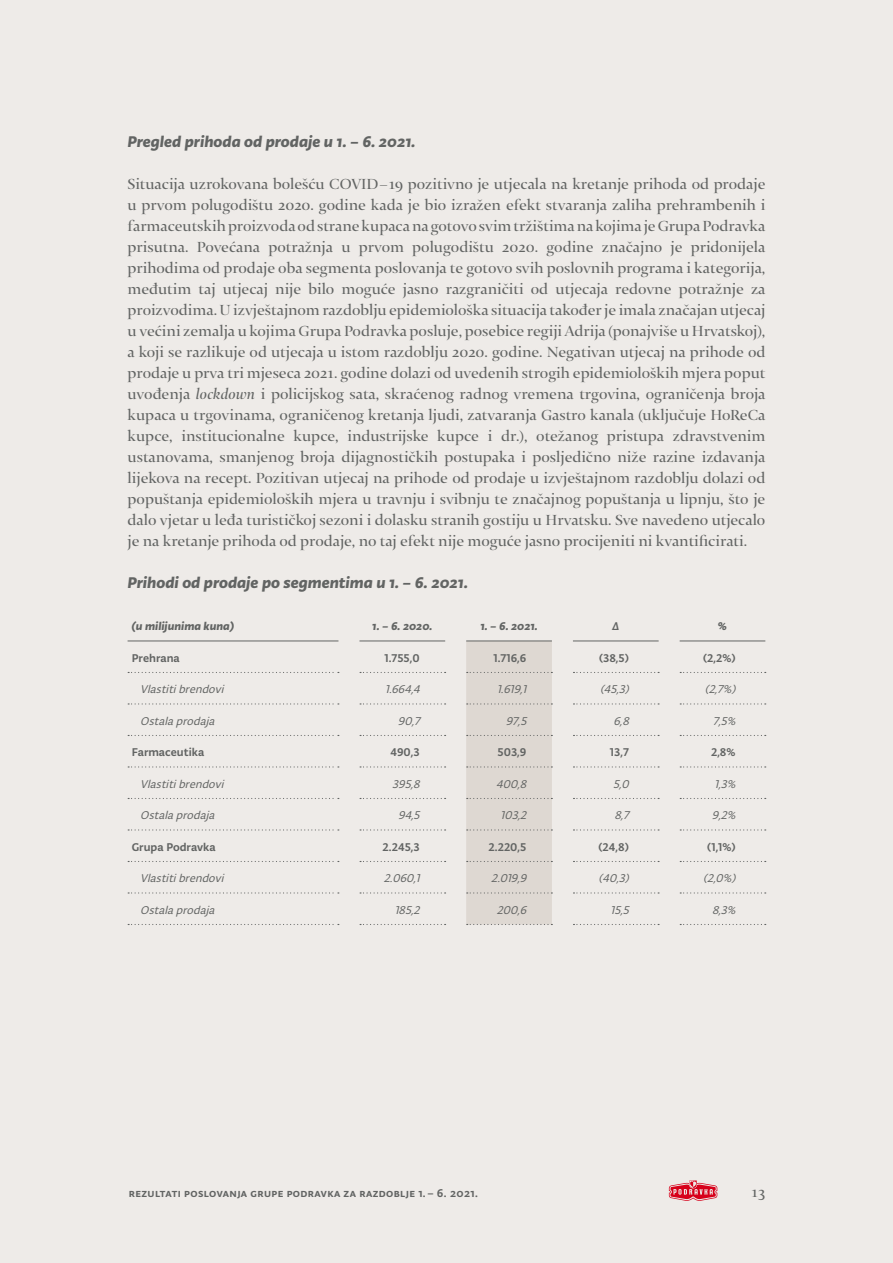
<style>
.page{position:relative;width:893px;height:1263px;background:#eeebe8}
.page>*{position:absolute;margin:0;border:0;box-sizing:border-box;transform-origin:0 0}
.t1{font:16.5px/21px "Thema";color:#626463}
.t2{font:16.5px "Typonine Sans Bld Ita";color:#626463}
.t3{font:italic 12px "Typonine Sans";color:#626463}
.t4{font:500 12px "Typonine Sans";letter-spacing:.03em;color:#626463}
.t5{font:12px "Typonine Sans Bld Ita";color:#626463}
.s1{font-style:italic}
</style>
<div class="page">
<svg style="left:669px;top:1180px;width:48px;height:21px"></svg>
<svg style="left:128px;top:672px;width:211px;height:1px"></svg>
<svg style="left:360px;top:672px;width:86px;height:1px"></svg>
<svg style="left:573px;top:672px;width:86px;height:1px"></svg>
<svg style="left:680px;top:672px;width:86px;height:1px"></svg>
<svg style="left:128px;top:703px;width:211px;height:1px"></svg>
<svg style="left:360px;top:703px;width:86px;height:1px"></svg>
<svg style="left:573px;top:703px;width:86px;height:1px"></svg>
<svg style="left:680px;top:703px;width:86px;height:1px"></svg>
<svg style="left:128px;top:735px;width:211px;height:1px"></svg>
<svg style="left:360px;top:735px;width:86px;height:1px"></svg>
<svg style="left:573px;top:735px;width:86px;height:1px"></svg>
<svg style="left:680px;top:735px;width:86px;height:1px"></svg>
<svg style="left:128px;top:766px;width:211px;height:1px"></svg>
<svg style="left:360px;top:766px;width:86px;height:1px"></svg>
<svg style="left:573px;top:766px;width:86px;height:1px"></svg>
<svg style="left:680px;top:766px;width:86px;height:1px"></svg>
<svg style="left:128px;top:798px;width:211px;height:1px"></svg>
<svg style="left:360px;top:798px;width:86px;height:1px"></svg>
<svg style="left:573px;top:798px;width:86px;height:1px"></svg>
<svg style="left:680px;top:798px;width:86px;height:1px"></svg>
<svg style="left:128px;top:829px;width:211px;height:1px"></svg>
<svg style="left:360px;top:829px;width:86px;height:1px"></svg>
<svg style="left:573px;top:829px;width:86px;height:1px"></svg>
<svg style="left:680px;top:829px;width:86px;height:1px"></svg>
<svg style="left:128px;top:861px;width:211px;height:1px"></svg>
<svg style="left:360px;top:861px;width:86px;height:1px"></svg>
<svg style="left:573px;top:861px;width:86px;height:1px"></svg>
<svg style="left:680px;top:861px;width:86px;height:1px"></svg>
<svg style="left:128px;top:892px;width:211px;height:1px"></svg>
<svg style="left:360px;top:892px;width:86px;height:1px"></svg>
<svg style="left:573px;top:892px;width:86px;height:1px"></svg>
<svg style="left:680px;top:892px;width:86px;height:1px"></svg>
<svg style="left:128px;top:924px;width:211px;height:1px"></svg>
<svg style="left:360px;top:924px;width:86px;height:1px"></svg>
<div style="left:466px;top:642px;width:86px;height:283px;background:#ded8d2"></div>
<svg style="left:573px;top:924px;width:86px;height:1px"></svg>
<svg style="left:680px;top:924px;width:86px;height:1px"></svg>
<hr style="left:573px;top:641px;width:86px;height:1px;background:#626463">
<hr style="left:680px;top:641px;width:85px;height:1px;background:#626463">
<hr style="left:466px;top:641px;width:86px;height:1px;background:#626463">
<hr style="left:359px;top:641px;width:86px;height:1px;background:#626463">
<hr style="left:128px;top:641px;width:210px;height:1px;background:#626463">
<p class="t2" style="left:128px;top:132px;width:289px">Pregled prihoda od prodaje u 1. – 6. 2021.</p>
<p class="t1" style="left:128px;top:175px;width:639px">Situacija uzrokovana bolešću COVID–19 pozitivno je utjecala na kretanje prihoda od prodaje u prvom polugodištu 2020. godine kada je bio izražen efekt stvaranja zaliha prehrambenih i farmaceutskih proizvoda od strane kupaca na gotovo svim tržištima na kojima je Grupa Podravka prisutna. Povećana potražnja u prvom polugodištu 2020. godine značajno je pridonijela prihodima od prodaje oba segmenta poslovanja te gotovo svih poslovnih programa i kategorija, međutim taj utjecaj nije bilo moguće jasno razgraničiti od utjecaja redovne potražnje za proizvodima. U izvještajnom razdoblju epidemiološka situacija također je imala značajan utjecaj u većini zemalja u kojima Grupa Podravka posluje, posebice regiji Adrija (ponajviše u Hrvatskoj), a koji se razlikuje od utjecaja u istom razdoblju 2020. godine. Negativan utjecaj na prihode od prodaje u prva tri mjeseca 2021. godine dolazi od uvedenih strogih epidemioloških mjera poput uvođenja <span class="s1">lockdown</span> i policijskog sata, skraćenog radnog vremena trgovina, ograničenja broja kupaca u trgovinama, ograničenog kretanja ljudi, zatvaranja Gastro kanala (uključuje HoReCa kupce, institucionalne kupce, industrijske kupce i dr.), otežanog pristupa zdravstvenim ustanovama, smanjenog broja dijagnostičkih postupaka i posljedično niže razine izdavanja lijekova na recept. Pozitivan utjecaj na prihode od prodaje u izvještajnom razdoblju dolazi od popuštanja epidemioloških mjera u travnju i svibnju te značajnog popuštanja u lipnju, što je dalo vjetar u leđa turističkoj sezoni i dolasku stranih gostiju u Hrvatsku. Sve navedeno utjecalo je na kretanje prihoda od prodaje, no taj efekt nije moguće jasno procijeniti ni kvantificirati.</p>
<p class="t2" style="left:128px;top:573px;width:342px">Prihodi od prodaje po segmentima u 1. – 6. 2021.</p>
<p class="t5" style="left:132px;top:619px;width:104px">(u milijunima kuna)</p>
<p class="t5" style="left:372px;top:619px;width:62px">1. – 6. 2020.</p>
<p class="t5" style="left:480px;top:619px;width:59px">1. – 6. 2021.</p>
<p class="t5" style="left:612px;top:619px;width:9px">Δ</p>
<p class="t5" style="left:718px;top:619px;width:11px">%</p>
<p class="t4" style="left:132px;top:650px;width:50px">Prehrana</p>
<p class="t4" style="left:384px;top:650px;width:37px">1.755,0</p>
<p class="t4" style="left:494px;top:650px;width:34px">1.716,6</p>
<p class="t4" style="left:599px;top:650px;width:31px">(38,5)</p>
<p class="t4" style="left:703px;top:650px;width:34px">(2,2%)</p>
<p class="t3" style="left:140px;top:682px;width:88px">Vlastitibrendovi</p>
<p class="t3" style="left:385px;top:682px;width:39px">1.664,4</p>
<p class="t3" style="left:497px;top:682px;width:34px">1.619,1</p>
<p class="t3" style="left:600px;top:682px;width:34px">(45,3)</p>
<p class="t3" style="left:705px;top:682px;width:35px">(2,7%)</p>
<p class="t3" style="left:140px;top:714px;width:79px">Ostala prodaja</p>
<p class="t3" style="left:398px;top:714px;width:27px">90,7</p>
<p class="t3" style="left:506px;top:714px;width:25px">97,5</p>
<p class="t3" style="left:613px;top:714px;width:20px">6,8</p>
<p class="t3" style="left:713px;top:714px;width:27px">7,5%</p>
<p class="t4" style="left:132px;top:745px;width:74px">Farmaceutika</p>
<p class="t4" style="left:390px;top:745px;width:31px">490,3</p>
<p class="t4" style="left:498px;top:745px;width:30px">503,9</p>
<p class="t4" style="left:610px;top:745px;width:20px">13,7</p>
<p class="t4" style="left:711px;top:745px;width:26px">2,8%</p>
<p class="t3" style="left:140px;top:777px;width:88px">Vlastitibrendovi</p>
<p class="t3" style="left:392px;top:777px;width:32px">395,8</p>
<p class="t3" style="left:496px;top:777px;width:35px">400,8</p>
<p class="t3" style="left:613px;top:777px;width:20px">5,0</p>
<p class="t3" style="left:715px;top:777px;width:26px">1,3%</p>
<p class="t3" style="left:140px;top:808px;width:79px">Ostala prodaja</p>
<p class="t3" style="left:398px;top:808px;width:26px">94,5</p>
<p class="t3" style="left:501px;top:808px;width:30px">103,2</p>
<p class="t3" style="left:614px;top:808px;width:19px">8,7</p>
<p class="t3" style="left:712px;top:808px;width:28px">9,2%</p>
<p class="t4" style="left:132px;top:839px;width:85px">Grupa Podravka</p>
<p class="t4" style="left:383px;top:839px;width:39px">2.245,3</p>
<p class="t4" style="left:489px;top:839px;width:39px">2.220,5</p>
<p class="t4" style="left:598px;top:839px;width:32px">(24,8)</p>
<p class="t4" style="left:707px;top:839px;width:30px">(1,1%)</p>
<p class="t3" style="left:140px;top:871px;width:88px">Vlastitibrendovi</p>
<p class="t3" style="left:384px;top:871px;width:41px">2.060,1</p>
<p class="t3" style="left:491px;top:871px;width:40px">2.019,9</p>
<p class="t3" style="left:599px;top:871px;width:35px">(40,3)</p>
<p class="t3" style="left:703px;top:871px;width:37px">(2,0%)</p>
<p class="t3" style="left:140px;top:903px;width:79px">Ostala prodaja</p>
<p class="t3" style="left:395px;top:903px;width:30px">185,2</p>
<p class="t3" style="left:497px;top:903px;width:34px">200,6</p>
<p class="t3" style="left:610px;top:903px;width:23px">15,5</p>
<p class="t3" style="left:712px;top:903px;width:28px">8,3%</p>
<p class="t4" style="left:129px;top:1186px;width:351px">rezultati poslovanja grupe podravka za razdoblje 1.– 6. 2021.</p>
<p class="t1" style="left:751px;top:1183px;width:16px">13</p>
</div>
